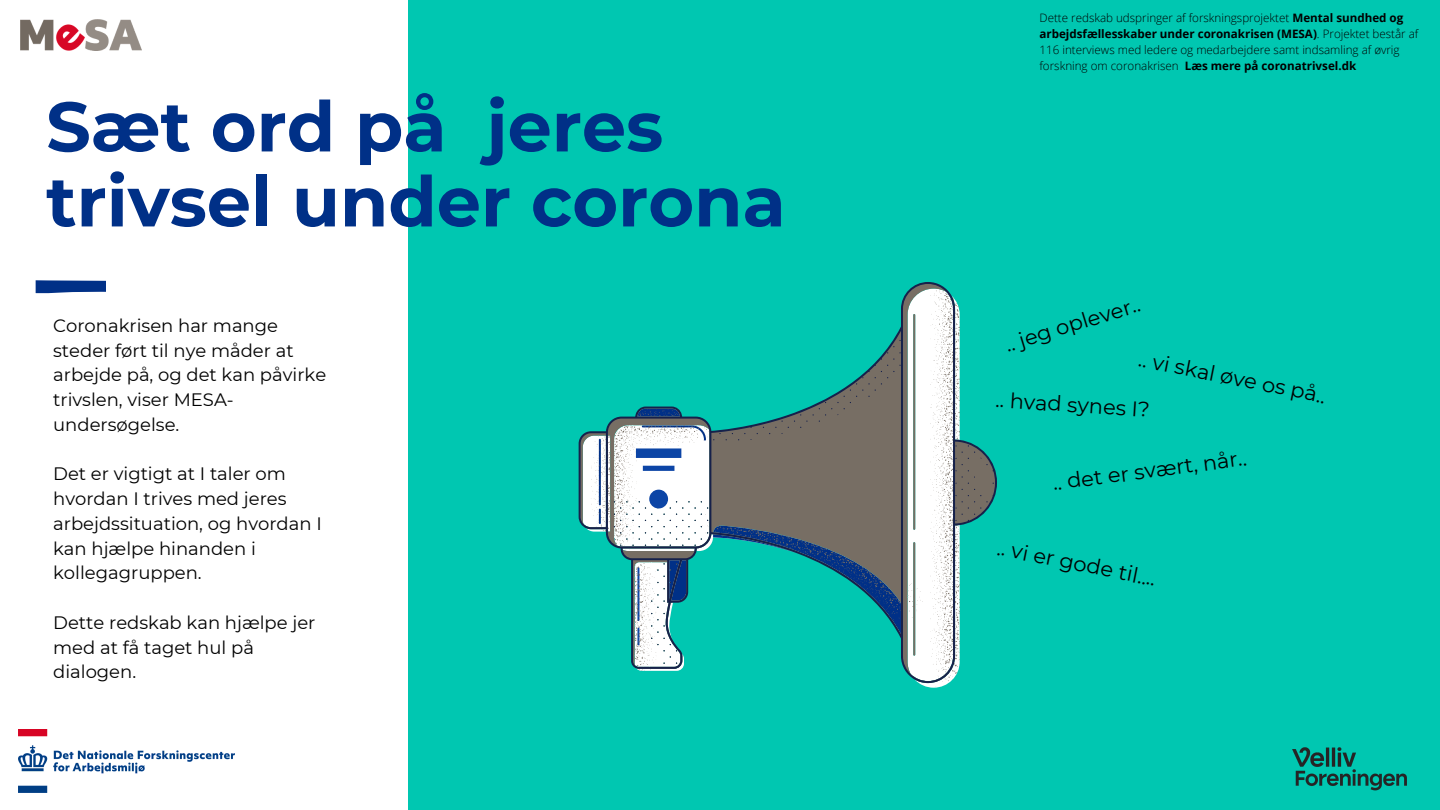
<style>
.page{position:relative;width:1440px;height:810px;background:#fff}
.page>*{position:absolute;margin:0;border:0;box-sizing:border-box;transform-origin:0 0}
.t1{font:700 70px/75px "Montserrat";color:#003087}
.t2{font:21px "Montserrat";color:#000}
.t3{font:18px/24.8px "Montserrat";color:#000}
.t4{font:300 11.6px/16.2px "Open Sans";color:#000}
.s1{font-weight:700}
</style>
<div class="page">
<div style="left:408px;top:0;width:1032px;height:810px;background:#00c7b1"></div>
<svg style="left:36px;top:280px;width:69px;height:14px"></svg>
<svg style="left:579px;top:282px;width:418px;height:401px"></svg>
<img style="left:18px;top:729px;width:216px;height:64px">
<img style="left:1292px;top:747px;width:115px;height:44px">
<img style="left:21px;top:20px;width:120px;height:31px">
<p class="t1" style="left:46px;top:89px;width:741px">Sæt ord på jeres trivsel under corona</p>
<p class="t3" style="left:53px;top:313px;width:275px">Coronakrisen har mange steder ført til nye måder at arbejde på, og det kan påvirke trivslen, viser MESA&shy;undersøgelse.</p>
<p class="t3" style="left:53px;top:462px;width:270px">Det er vigtigt at I taler om hvordan I trives med jeres arbejdssituation, og hvordan I kan hjælpe hinanden i kollegagruppen.</p>
<p class="t3" style="left:53px;top:610px;width:264px">Dette redskab kan hjælpe jer med at få taget hul på dialogen.</p>
<p class="t4" style="left:1040px;top:9px;width:380px">Dette redskab udspringer af forskningsprojektet <span class="s1">Mental sundhed og arbejdsfællesskaber under coronakrisen (MESA)</span>. Projektet består af 116 interviews med ledere og medarbejdere samt indsamling af øvrig forskning om coronakrisen <span class="s1">Læs mere på coronatrivsel.dk</span></p>
<p class="t2" style="left:1002px;top:332px;width:141px;rotate:-17deg">.. jeg oplever..</p>
<p class="t2" style="left:1141px;top:347px;width:192px;rotate:11deg">.. vi skal øve os på..</p>
<p class="t2" style="left:996px;top:386px;width:156px;rotate:4deg">.. hvad synes I?</p>
<p class="t2" style="left:1051px;top:469px;width:197px;rotate:-7deg">.. det er svært, når..</p>
<p class="t2" style="left:1000px;top:535px;width:163px;rotate:11deg">.. vi er gode til....</p>
</div>
